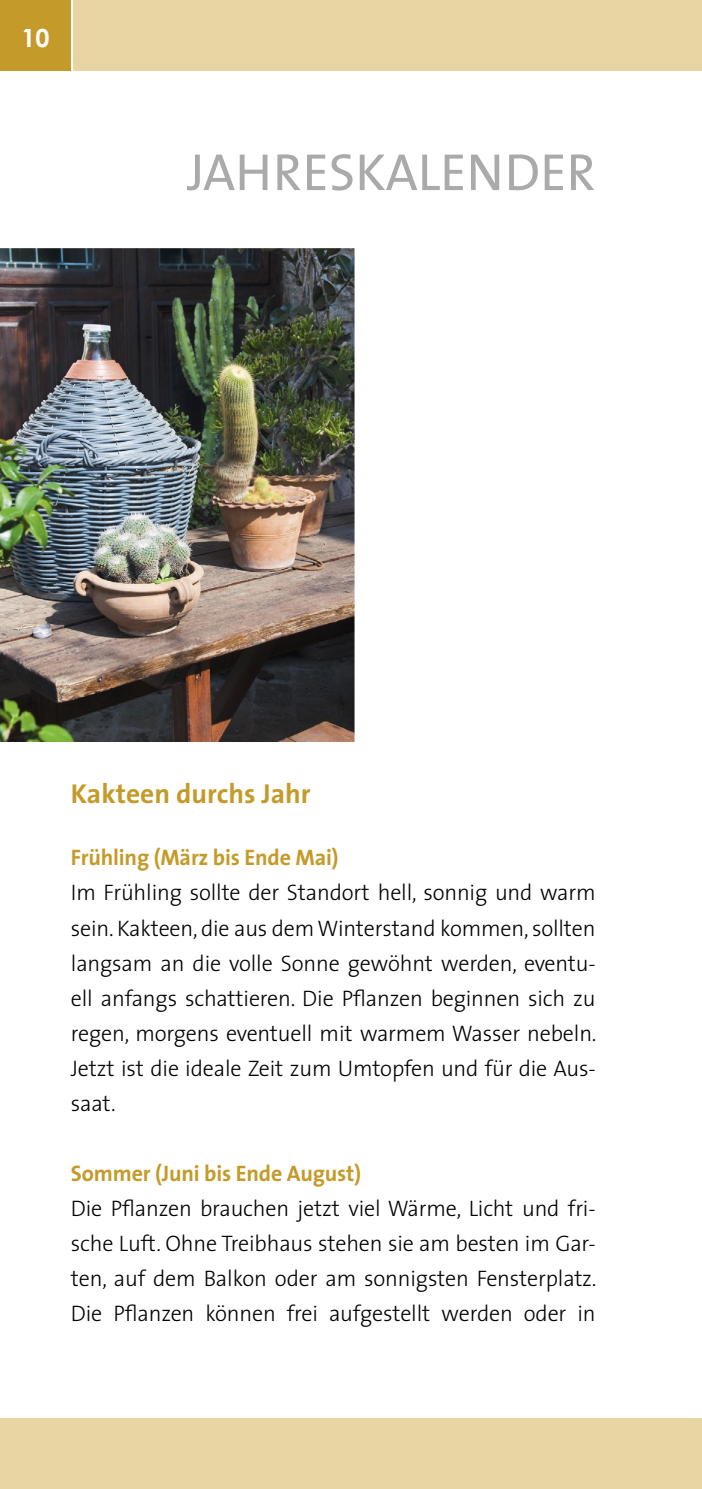
<style>
.page{position:relative;width:702px;height:1489px;background:#fff}
.page>*{position:absolute;margin:0;border:0;box-sizing:border-box;transform-origin:0 0}
.t1{font:52.5px "The Sans";color:#aaa}
.t2{font:700 27.5px "The Sans";color:#c49b2b}
.t3{font:700 25px "Century Gothic";color:#fff}
.t4{font:300 22.5px/35px "The Sans";letter-spacing:-.01em;color:#000;text-align:justify}
.t5{font:700 22.5px "The Sans";letter-spacing:-.01em;color:#c49b2b}
</style>
<div class="page">
<div style="left:0;top:0;width:71px;height:71px;background:#c49b2b"></div>
<div style="left:73px;top:0;width:629px;height:71px;background:#e8d5a3"></div>
<div style="left:0;top:1417px;width:702px;height:71px;background:#e8d5a3"></div>
<img style="left:0;top:248px;width:355px;height:494px">
<p class="t3" style="left:21px;top:22px;width:29px">10</p>
<h1 class="t1" style="left:187px;top:129px;width:410px">JAHRESKALENDER</h1>
<p class="t2" style="left:71px;top:771px;width:241px">Kakteen durchs Jahr</p>
<p class="t5" style="left:71px;top:839px;width:269px">Frühling (März bis Ende Mai)</p>
<p class="t4" style="left:71px;top:874px;width:527px">Im Frühling sollte der Standort hell, sonnig und warm sein. Kakteen, die aus dem Winterstand kommen, sollten langsam an die volle Sonne gewöhnt werden, eventu&shy;ell anfangs schattieren. Die Pflanzen beginnen sich zu regen, morgens eventuell mit warmem Wasser nebeln.<br>Jetzt ist die ideale Zeit zum Umtopfen und für die Aus&shy;saat.</p>
<p class="t5" style="left:71px;top:1154px;width:292px">Sommer (Juni bis Ende August)</p>
<p class="t4" style="left:71px;top:1189px;width:527px">Die Pflanzen brauchen jetzt viel Wärme, Licht und fri&shy;sche Luft. Ohne Treibhaus stehen sie am besten im Gar&shy;ten, auf dem Balkon oder am sonnigsten Fensterplatz.<br>Die Pflanzen können frei aufgestellt werden oder in</p>
</div>
